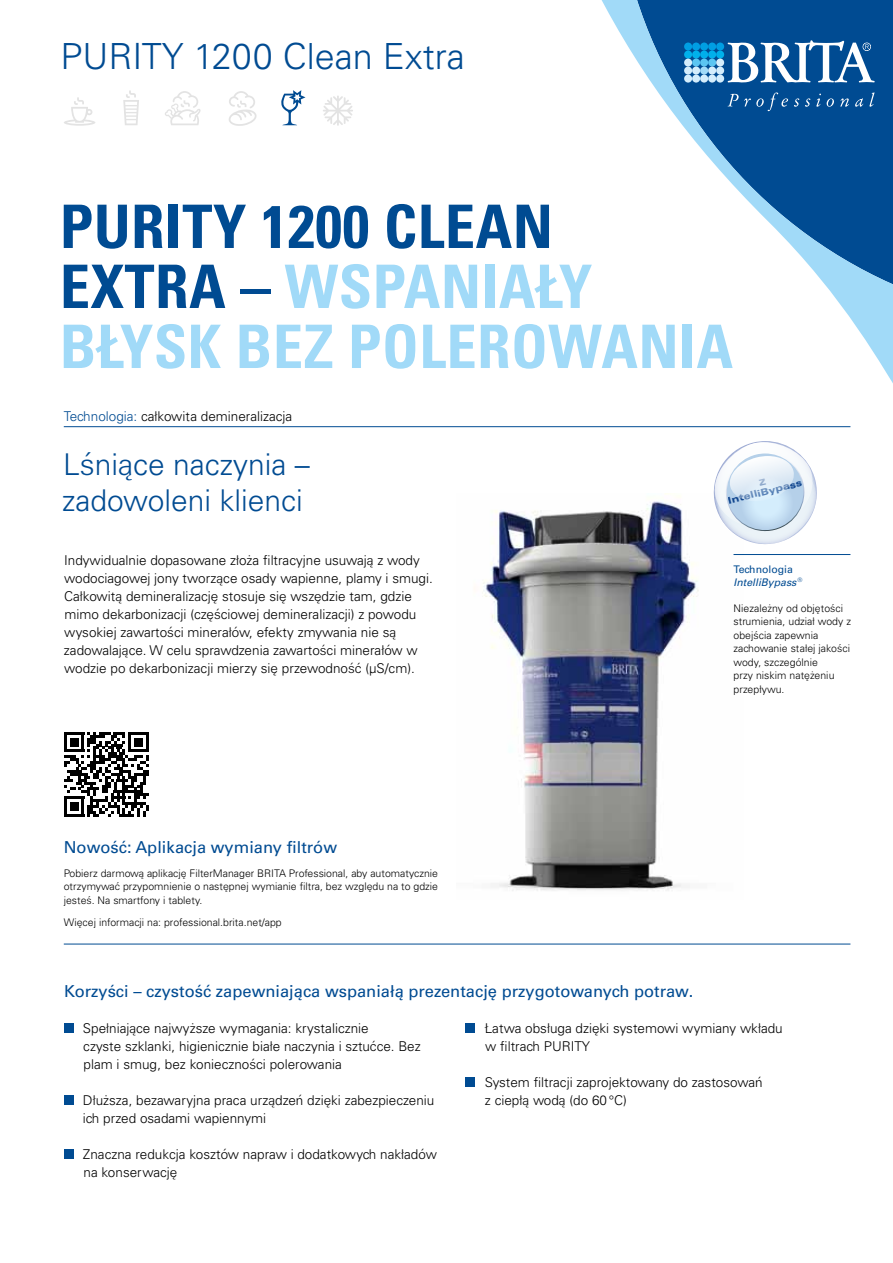
<style>
.page{position:relative;width:893px;height:1263px;background:#fff}
.page>*{position:absolute;margin:0;border:0;box-sizing:border-box;transform-origin:0 0}
.t1{font:700 condensed 60px/60px "Univers LT Std";letter-spacing:.01em;color:#a1daf8}
.t2{font:300 36px "Univers LT Std";color:#004b92}
.t3{font:300 30px/36px "Univers CE";color:#004b92}
.t4{font:500 16.5px "Univers CE";color:#004b92}
.t5{font:300 13.5px/18px "Univers CE";color:#000}
.t6{font:300 10.5px/13.5px "Univers CE";letter-spacing:.005em;color:#000;text-align:justify}
.t7{font:italic 10.5px/12.6px "Univers LT Std";color:#004b92}
.t8{font:900 expanded 9.45px "Univers LT Std";color:#19579d}
.s1{color:#004b92}
.s2{font-style:normal}
</style>
<div class="page">
<hr style="left:64px;top:944px;width:786px;height:1px;background:#004b92">
<hr style="left:64px;top:426px;width:786px;height:1px;background:#004b92">
<img style="left:482px;top:495px;width:217px;height:396px">
<svg style="left:64px;top:732px;width:85px;height:85px"></svg>
<hr style="left:128px;top:732px;width:21px;height:3px;background:#000">
<svg style="left:281px;top:90px;width:24px;height:35px"></svg>
<svg style="left:323px;top:96px;width:30px;height:30px"></svg>
<svg style="left:229px;top:91px;width:28px;height:35px"></svg>
<svg style="left:64px;top:97px;width:31px;height:29px"></svg>
<svg style="left:123px;top:90px;width:16px;height:35px"></svg>
<svg style="left:165px;top:91px;width:36px;height:34px"></svg>
<div style="left:64px;top:1023px;width:9px;height:10px;background:#004b92"></div>
<div style="left:64px;top:1095px;width:9px;height:10px;background:#004b92"></div>
<div style="left:64px;top:1149px;width:9px;height:10px;background:#004b92"></div>
<div style="left:466px;top:1023px;width:9px;height:10px;background:#004b92"></div>
<div style="left:466px;top:1077px;width:9px;height:10px;background:#004b92"></div>
<hr style="left:733px;top:554px;width:117px;height:1px;background:#004b92">
<svg style="left:590px;top:0;width:303px;height:428px"></svg>
<svg style="left:728px;top:40px;width:147px;height:43px"></svg>
<div style="left:684px;top:43px;width:8px;height:8px;background:#009ee3;border-radius:50%"></div>
<div style="left:684px;top:51px;width:8px;height:8px;background:#00b0eb;border-radius:50%"></div>
<div style="left:684px;top:59px;width:8px;height:8px;background:#d4edfc;border-radius:50%"></div>
<div style="left:684px;top:67px;width:8px;height:8px;background:#d4edfc;border-radius:50%"></div>
<div style="left:684px;top:75px;width:8px;height:8px;background:#d4edfc;border-radius:50%"></div>
<div style="left:692px;top:43px;width:8px;height:8px;background:#009ee3;border-radius:50%"></div>
<div style="left:692px;top:51px;width:8px;height:8px;background:#00b0eb;border-radius:50%"></div>
<div style="left:692px;top:59px;width:8px;height:8px;background:#5bc5f2;border-radius:50%"></div>
<div style="left:692px;top:67px;width:8px;height:8px;background:#d4edfc;border-radius:50%"></div>
<div style="left:692px;top:75px;width:8px;height:8px;background:#d4edfc;border-radius:50%"></div>
<div style="left:700px;top:43px;width:8px;height:8px;background:#009ee3;border-radius:50%"></div>
<div style="left:700px;top:51px;width:8px;height:8px;background:#00b0eb;border-radius:50%"></div>
<div style="left:700px;top:59px;width:8px;height:8px;background:#5bc5f2;border-radius:50%"></div>
<div style="left:700px;top:67px;width:8px;height:8px;background:#a1daf8;border-radius:50%"></div>
<div style="left:700px;top:75px;width:8px;height:8px;background:#d4edfc;border-radius:50%"></div>
<div style="left:708px;top:43px;width:8px;height:8px;background:#009ee3;border-radius:50%"></div>
<div style="left:708px;top:51px;width:8px;height:8px;background:#00b0eb;border-radius:50%"></div>
<div style="left:708px;top:59px;width:8px;height:8px;background:#5bc5f2;border-radius:50%"></div>
<div style="left:708px;top:67px;width:8px;height:8px;background:#d4edfc;border-radius:50%"></div>
<div style="left:708px;top:75px;width:8px;height:8px;background:#d4edfc;border-radius:50%"></div>
<div style="left:716px;top:43px;width:8px;height:8px;background:#009ee3;border-radius:50%"></div>
<div style="left:716px;top:51px;width:8px;height:8px;background:#00b0eb;border-radius:50%"></div>
<div style="left:716px;top:59px;width:8px;height:8px;background:#d4edfc;border-radius:50%"></div>
<div style="left:716px;top:67px;width:8px;height:8px;background:#d4edfc;border-radius:50%"></div>
<div style="left:716px;top:75px;width:8px;height:8px;background:#d4edfc;border-radius:50%"></div>
<svg style="left:728px;top:92px;width:60px;height:19px"></svg>
<svg style="left:794px;top:98px;width:5px;height:9px"></svg>
<svg style="left:805px;top:98px;width:5px;height:9px"></svg>
<svg style="left:816px;top:94px;width:5px;height:13px"></svg>
<svg style="left:827px;top:98px;width:7px;height:9px"></svg>
<svg style="left:840px;top:98px;width:9px;height:9px"></svg>
<svg style="left:855px;top:98px;width:8px;height:9px"></svg>
<svg style="left:869px;top:92px;width:5px;height:15px"></svg>
<svg style="left:713px;top:441px;width:104px;height:104px"></svg>
<h2 class="t2" style="left:60px;top:34px;width:406px">PURITY 1200 Clean Extra</h2>
<h1 class="t1" style="left:60px;top:196px;width:674px"><span class="s1">PURITY 1200 CLEAN<br>EXTRA –</span> WSPAN IAŁY<br>BŁYSK BEZ POLEROWAN IA</h1>
<p class="t5" style="left:64px;top:407px;width:230px"><span class="s1">Technologia:</span> całkowita demineralizacja</p>
<h3 class="t3" style="left:62px;top:446px;width:249px">Lśniące naczynia – zadowoleni klienci</h3>
<p class="t5" style="left:64px;top:551px;width:370px">Indywidualnie dopasowane złoża filtracyjne usuwają z wody wodociagowej jony tworzące osady wapienne, plamy i smugi.<br>Całkowitą demineralizację stosuje się wszędzie tam, gdzie mimo dekarbonizacji (częściowej demineralizacji) z powodu wysokiej zawartości minerałów, efekty zmywania nie są zadowalające. W celu sprawdzenia zawartości minerałów w wodzie po dekarbonizacji mierzy się przewodność (µS/cm).</p>
<p class="t4" style="left:64px;top:837px;width:275px">Nowość: Aplikacja wymiany filtrów</p>
<p class="t6" style="left:64px;top:867px;width:376px">Pobierz darmową aplikację FilterManager BRITA Professional, aby automatycznie otrzymywać przypomnienie o następnej wymianie filtra, bez względu na to gdzie jesteś. Na smartfony i tablety.</p>
<p class="t6" style="left:64px;top:916px;width:220px">Więcej informacji na: professional.brita.net/app</p>
<p class="t8" style="left:727px;top:495px;width:78px;rotate:-14deg">IntelliBypass</p>
<p class="t7" style="left:733px;top:563px;width:70px"><span class="s2">Technologia<br></span>IntelliBypass <sup>®</sup></p>
<p class="t6" style="left:733px;top:602px;width:119px;text-align:left">Niezależny od objętości strumienia, udział wody z obejścia zapewnia zachowanie stałej jakości wody, szczególnie<br>przy niskim natężeniu przepływu.</p>
<p class="t4" style="left:64px;top:981px;width:631px">Korzyści – czystość zapewniająca wspaniałą prezentację przygotowanych potraw.</p>
<p class="t5" style="left:83px;top:1019px;width:339px">Spełniające najwyższe wymagania: krystalicznie<br>czyste szklanki, higienicznie białe naczynia i sztućce. Bez plam i smug, bez konieczności polerowania</p>
<p class="t5" style="left:83px;top:1091px;width:353px">Dłuższa, bezawaryjna praca urządzeń dzięki zabezpieczeniu ich przed osadami wapiennymi</p>
<p class="t5" style="left:83px;top:1145px;width:356px">Znaczna redukcja kosztów napraw i dodatkowych nakładów na konserwację</p>
<p class="t5" style="left:485px;top:1019px;width:299px">Łatwa obsługa dzięki systemowi wymiany wkładu w filtrach PURITY</p>
<p class="t5" style="left:485px;top:1073px;width:279px">System filtracji zaprojektowany do zastosowań z ciepłą wodą (do 60°C)</p>
</div>
